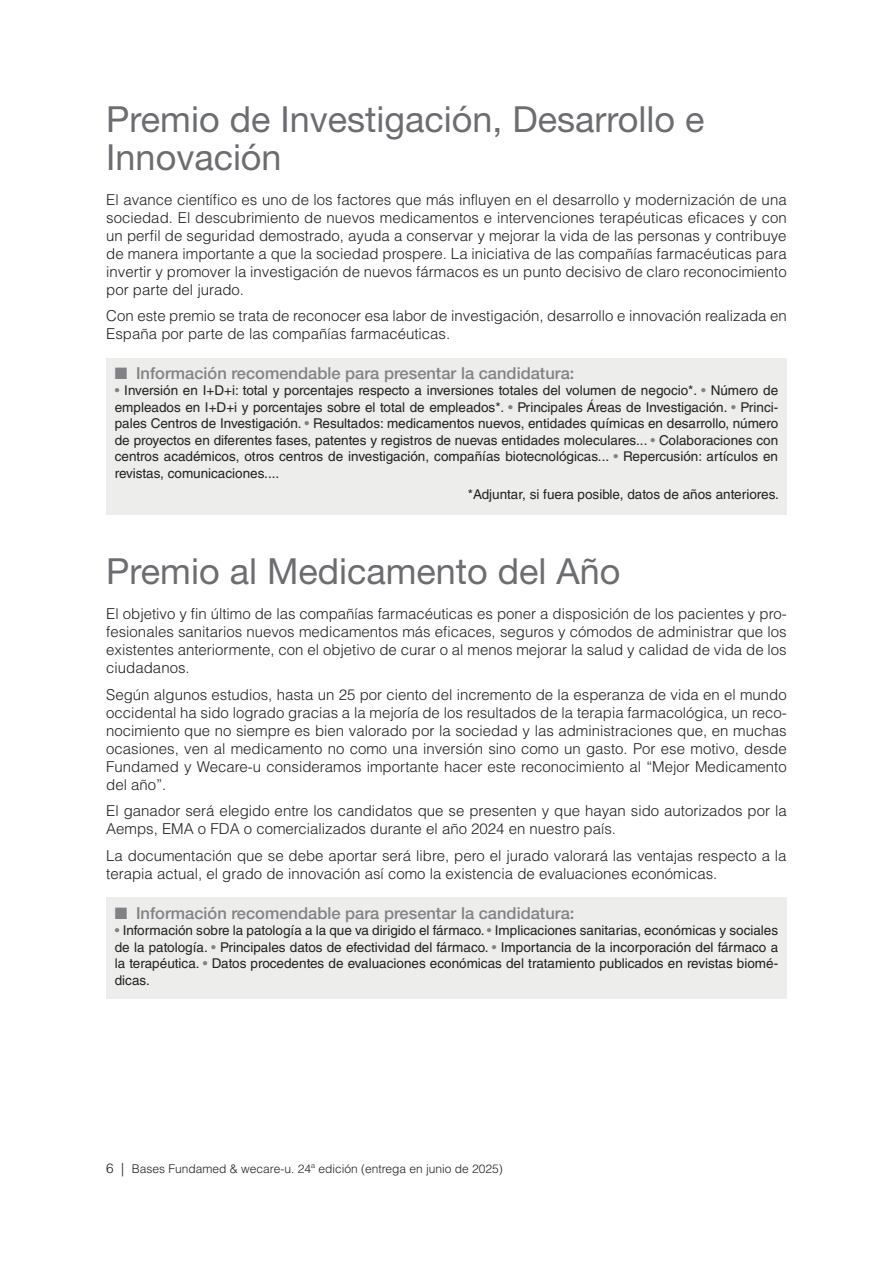
<style>
.page{position:relative;width:893px;height:1263px;background:#fff}
.page>*{position:absolute;margin:0;border:0;box-sizing:border-box;transform-origin:0 0}
.t1{font:36px/37.5px "Helvetica Neue LT Std";color:#6c6d70}
.t2{font:500 16.5px "Helvetica Neue LT Std";color:#808285}
.t3{font:300 15px/18px "Helvetica LT Std";color:#231f20;text-align:justify}
.t4{font:13.5px/16.5px "Helvetica LT Std";color:#231f20;text-align:justify}
.t5{font:300 12px "Helvetica LT Std";color:#231f20}
.s1{color:#808285}
.s2{font-size:13.5px}
</style>
<div class="page">
<div style="left:106px;top:358px;width:681px;height:156px;background:#ededec"></div>
<div style="left:106px;top:898px;width:681px;height:101px;background:#ededec"></div>
<h1 class="t1" style="left:106px;top:100px;width:600px">Premio de Investigación, Desarrollo e<br>Innovación</h1>
<p class="t3" style="left:106px;top:190px;width:682px">El avance científico es uno de los factores que más influyen en el desarrollo y modernización de una sociedad. El descubrimiento de nuevos medicamentos e intervenciones terapéuticas eficaces y con un perfil de seguridad demostrado, ayuda a conservar y mejorar la vida de las personas y contribuye de manera importante a que la sociedad prospere. La iniciativa de las compañías farmacéuticas para invertir y promover la investigación de nuevos fármacos es un punto decisivo de claro reconocimiento por parte del jurado.</p>
<p class="t3" style="left:106px;top:307px;width:682px">Con este premio se trata de reconocer esa labor de investigación, desarrollo e innovación realizada en<br>España por parte de las compañías farmacéuticas.</p>
<p class="t2" style="left:115px;top:363px;width:461px">■ Información recomendable para presentar la candidatura:</p>
<p class="t4" style="left:115px;top:382px;width:665px"><span class="s1">•</span> Inversión en I+D+i: total y porcentajes respecto a inversiones totales del volumen de negocio*. <span class="s1">•</span> Número de empleados en I+D+i y porcentajes sobre el total de empleados*. <span class="s1">•</span> Principales Áreas de Investigación. <span class="s1">•</span> Princi&shy;pales Centros de Investigación. <span class="s1">•</span> Resultados: medicamentos nuevos, entidades químicas en desarrollo, número de proyectos en diferentes fases, patentes y registros de nuevas entidades moleculares... <span class="s1">•</span> Colaboraciones con centros académicos, otros centros de investigación, compañías biotecnológicas... <span class="s1">•</span> Repercusión: artículos en revistas, comunicaciones....</p>
<p class="t4" style="left:468px;top:486px;width:313px">*Adjuntar, si fuera posible, datos de años anteriores.</p>
<h1 class="t1" style="left:106px;top:552px;width:516px">Premio al Medicamento del Año</h1>
<p class="t3" style="left:106px;top:605px;width:682px">El objetivo y fin último de las compañías farmacéuticas es poner a disposición de los pacientes y pro&shy;fesionales sanitarios nuevos medicamentos más eficaces, seguros y cómodos de administrar que los existentes anteriormente, con el objetivo de curar o al menos mejorar la salud y calidad de vida de los ciudadanos.</p>
<p class="t3" style="left:106px;top:685px;width:682px">Según algunos estudios, hasta un 25 por ciento del incremento de la esperanza de vida en el mundo occidental ha sido logrado gracias a la mejoría de los resultados de la terapia farmacológica, un reco&shy;nocimiento que no siempre es bien valorado por la sociedad y las administraciones que, en muchas ocasiones, ven al medicamento no como una inversión sino como un gasto. Por ese motivo, desde Fundamed y Wecare-u consideramos importante hacer este reconocimiento al “Mejor Medicamento del año”.</p>
<p class="t3" style="left:106px;top:802px;width:682px">El ganador será elegido entre los candidatos que se presenten y que hayan sido autorizados por la<br>Aemps, EMA o FDA o comercializados durante el año 2024 en nuestro país.</p>
<p class="t3" style="left:106px;top:846px;width:682px">La documentación que se debe aportar será libre, pero el jurado valorará las ventajas respecto a la terapia actual, el grado de innovación así como la existencia de evaluaciones económicas.</p>
<p class="t2" style="left:115px;top:903px;width:461px">■ Información recomendable para presentar la candidatura:</p>
<p class="t4" style="left:115px;top:922px;width:665px"><span class="s1">•</span> Información sobre la patología a la que va dirigido el fármaco. <span class="s1">•</span> Implicaciones sanitarias, económicas y sociales de la patología. <span class="s1">•</span> Principales datos de efectividad del fármaco. <span class="s1">•</span> Importancia de la incorporación del fármaco a la terapéutica. <span class="s1">•</span> Datos procedentes de evaluaciones económicas del tratamiento publicados en revistas biomé&shy;dicas.</p>
<p class="t5" style="left:106px;top:1161px;width:398px"><span class="s2">6 |</span> Bases Fundamed &amp; wecare-u. 24ª edición (entrega en junio de 2025)</p>
</div>
